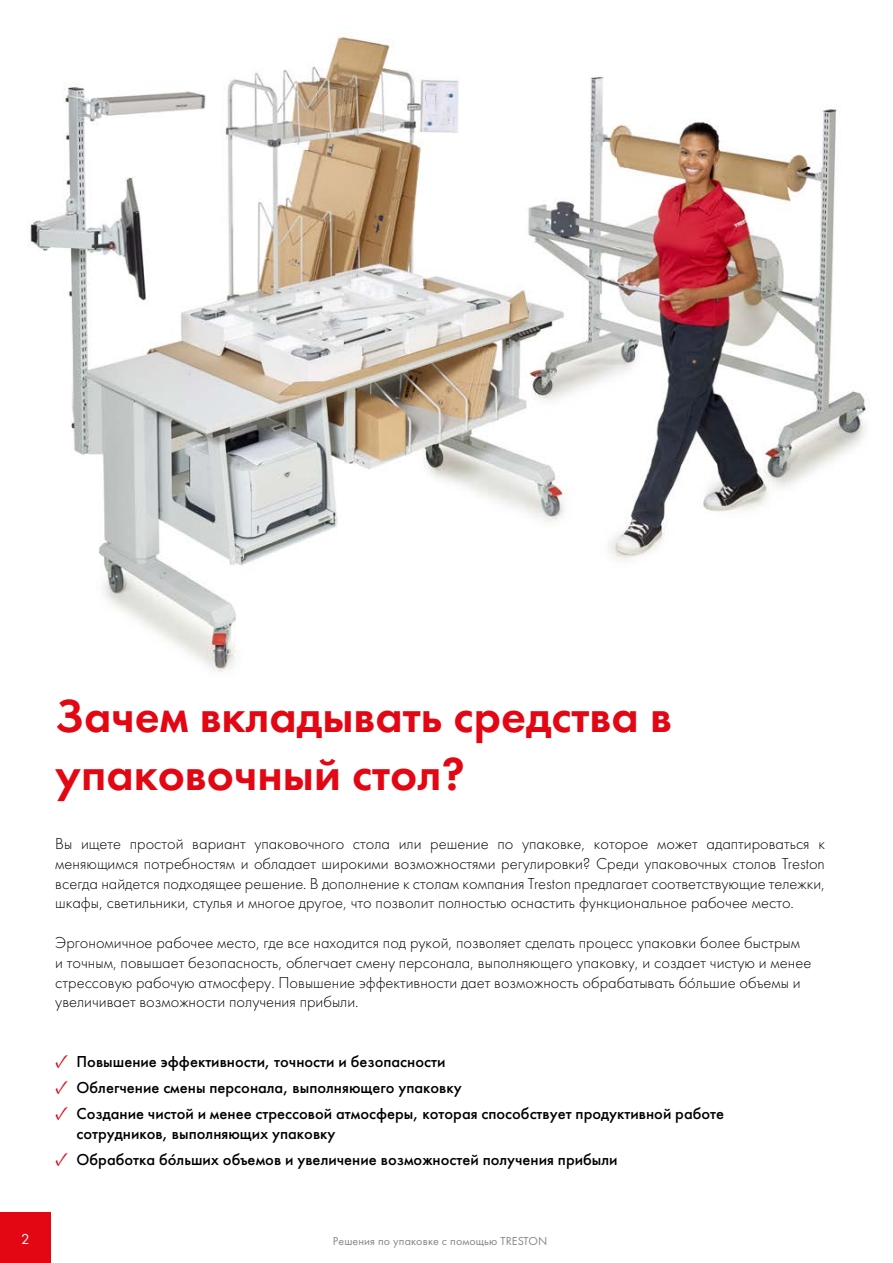
<style>
.page{position:relative;width:893px;height:1263px;background:#fff}
.page>*{position:absolute;margin:0;border:0;box-sizing:border-box;transform-origin:0 0}
.t1{font:48px/57.6px "Futura Demi";color:#e30613}
.t2{font:300 16.5px/19.8px "Futura";color:#000;text-align:justify}
.t3{font:500 16.5px/19.8px "Futura";color:#000}
.t4{font:15px "Futura";color:#fff}
.t5{font:12px "Futura";letter-spacing:.01em;color:#878787}
.s1{font-family:"Minion Pro";font-weight:700;font-size:19.5px;color:#e30613}
</style>
<div class="page">
<img style="left:27px;top:33px;width:839px;height:639px">
<div style="left:0;top:1212px;width:51px;height:51px;background:#e30613"></div>
<h1 class="t1" style="left:55px;top:687px;width:618px">Зачем вкладывать средства в упаковочный стол?</h1>
<p class="t2" style="left:55px;top:834px;width:771px">Вы ищете простой вариант упаковочного стола или решение по упаковке, которое может адаптироваться к меняющимся потребностям и обладает широкими возможностями регулировки? Среди упаковочных столов Treston всегда найдется подходящее решение. В дополнение к столам компания Treston предлагает соответствующие тележки, шкафы, светильники, стулья и многое другое, что позволит полностью оснастить функциональное рабочее место.</p>
<p class="t2" style="left:55px;top:933px;width:757px;text-align:left">Эргономичное рабочее место, где все находится под рукой, позволяет сделать процесс упаковки более быстрым и точным, повышает безопасность, облегчает смену персонала, выполняющего упаковку, и создает чистую и менее стрессовую рабочую атмосферу. Повышение эффективности дает возможность обрабатывать бо́льшие объемы и увеличивает возможности получения прибыли.</p>
<p class="t3" style="left:55px;top:1052px;width:392px"><span class="s1">✓</span> Повышение эффективности, точности и безопасности</p>
<p class="t3" style="left:55px;top:1078px;width:408px"><span class="s1">✓</span> Облегчение смены персонала, выполняющего упаковку</p>
<p class="t3" style="left:77px;top:1104px;width:649px;text-indent:-21px"><span class="s1">✓</span> Создание чистой и менее стрессовой атмосферы, которая способствует продуктивной работе сотрудников, выполняющих упаковку</p>
<p class="t3" style="left:55px;top:1150px;width:564px"><span class="s1">✓</span> Обработка бо́льших объемов и увеличение возможностей получения прибыли</p>
<p class="t4" style="left:21px;top:1230px;width:10px">2</p>
<p class="t5" style="left:333px;top:1234px;width:216px">Решения по упаковке с помощью TRESTON</p>
</div>
